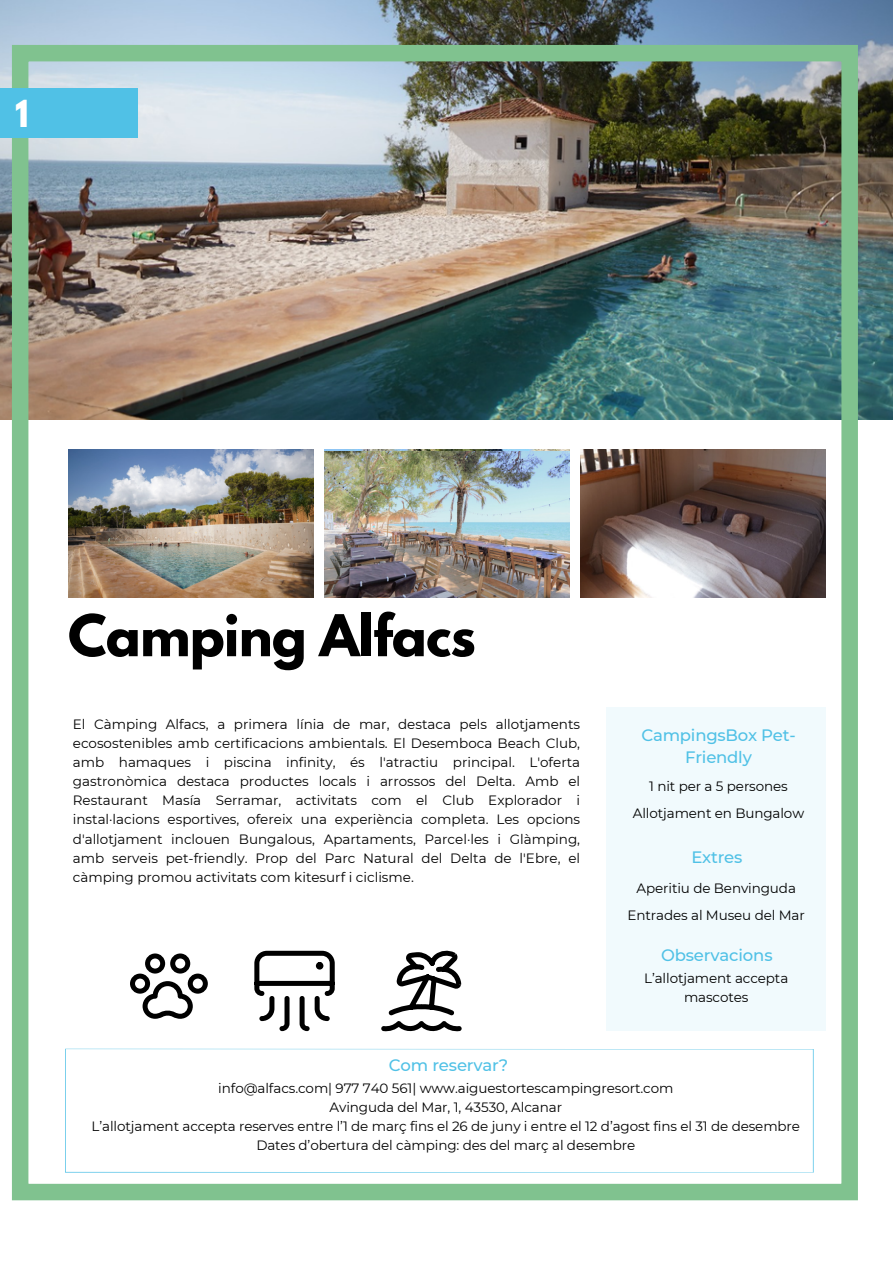
<style>
.page{position:relative;width:893px;height:1264px;background:#fff}
.page>*{position:absolute;margin:0;border:0;box-sizing:border-box;transform-origin:0 0}
.t1{font:700 51px "League Spartan";letter-spacing:-.01em;color:#000}
.t2{font:700 33px "League Spartan";color:#fff}
.t3{font:500 16.5px/22.5px "Montserrat";letter-spacing:-.015em;color:#50c1e6;text-align:center}
.t4{font:13.5px/19.2px "Montserrat";letter-spacing:-.01em;color:#000;text-align:center}
</style>
<div class="page">
<img style="left:0;top:0;width:892px;height:419px">
<img style="left:12px;top:45px;width:845px;height:1155px">
<div style="left:0;top:89px;width:137px;height:48px;background:#50c1e6"></div>
<svg style="left:65px;top:1048px;width:748px;height:124px"></svg>
<svg style="left:130px;top:950px;width:205px;height:81px"></svg>
<div style="left:606px;top:707px;width:219px;height:323px;background:#f1fafd"></div>
<img style="left:324px;top:449px;width:245px;height:149px">
<img style="left:580px;top:449px;width:245px;height:149px">
<img style="left:68px;top:449px;width:245px;height:149px">
<img style="left:324px;top:451px;width:245px;height:146px">
<p class="t2" style="left:15px;top:97px;width:15px">1</p>
<p class="t1" style="left:68px;top:610px;width:409px">Camping Alfacs</p>
<p class="t4" style="left:73px;top:714px;width:508px;text-align:justify">El Càmping Alfacs, a primera línia de mar, destaca pels allotjaments ecosostenibles amb certificacions ambientals. El Desemboca Beach Club, amb hamaques i piscina infinity, és l'atractiu principal. L'oferta gastronòmica destaca productes locals i arrossos del Delta. Amb el Restaurant Masía Serramar, activitats com el Club Explorador i instal·lacions esportives, ofereix una experiència completa. Les opcions d'allotjament inclouen Bungalous, Apartaments, Parcel·les i Glàmping, amb serveis pet-friendly. Prop del Parc Natural del Delta de l'Ebre, el càmping promou activitats com kitesurf i ciclisme.</p>
<h2 class="t3" style="left:389px;top:1053px;width:121px">Com reservar?</h2>
<p class="t3" style="left:641px;top:723px;width:156px">CampingsBox Pet-<br>Friendly</p>
<p class="t4" style="left:649px;top:776px;width:140px">1 nit per a 5 persones</p>
<h2 class="t4" style="left:632px;top:803px;width:173px">Allotjament en Bungalow</h2>
<p class="t3" style="left:691px;top:846px;width:53px">Extres</p>
<h2 class="t4" style="left:636px;top:878px;width:161px">Aperitiu de Benvinguda</h2>
<p class="t4" style="left:627px;top:905px;width:179px">Entrades al Museu del Mar</p>
<p class="t3" style="left:661px;top:943px;width:113px">Observacions</p>
<p class="t4" style="left:644px;top:968px;width:146px">L’allotjament accepta mascotes</p>
<p class="t4" style="left:218px;top:1078px;width:456px">info@alfacs.com| 977 740 561| www.aiguestortescampingresort.com</p>
<p class="t4" style="left:329px;top:1097px;width:234px">Avinguda del Mar, 1, 43530, Alcanar</p>
<h1 class="t4" style="left:92px;top:1116px;width:709px">L’allotjament accepta reserves entre l’1 de març fins el 26 de juny i entre el 12 d’agost fins el 31 de desembre<br>Dates d’obertura del càmping: des del març al desembre</h1>
</div>
